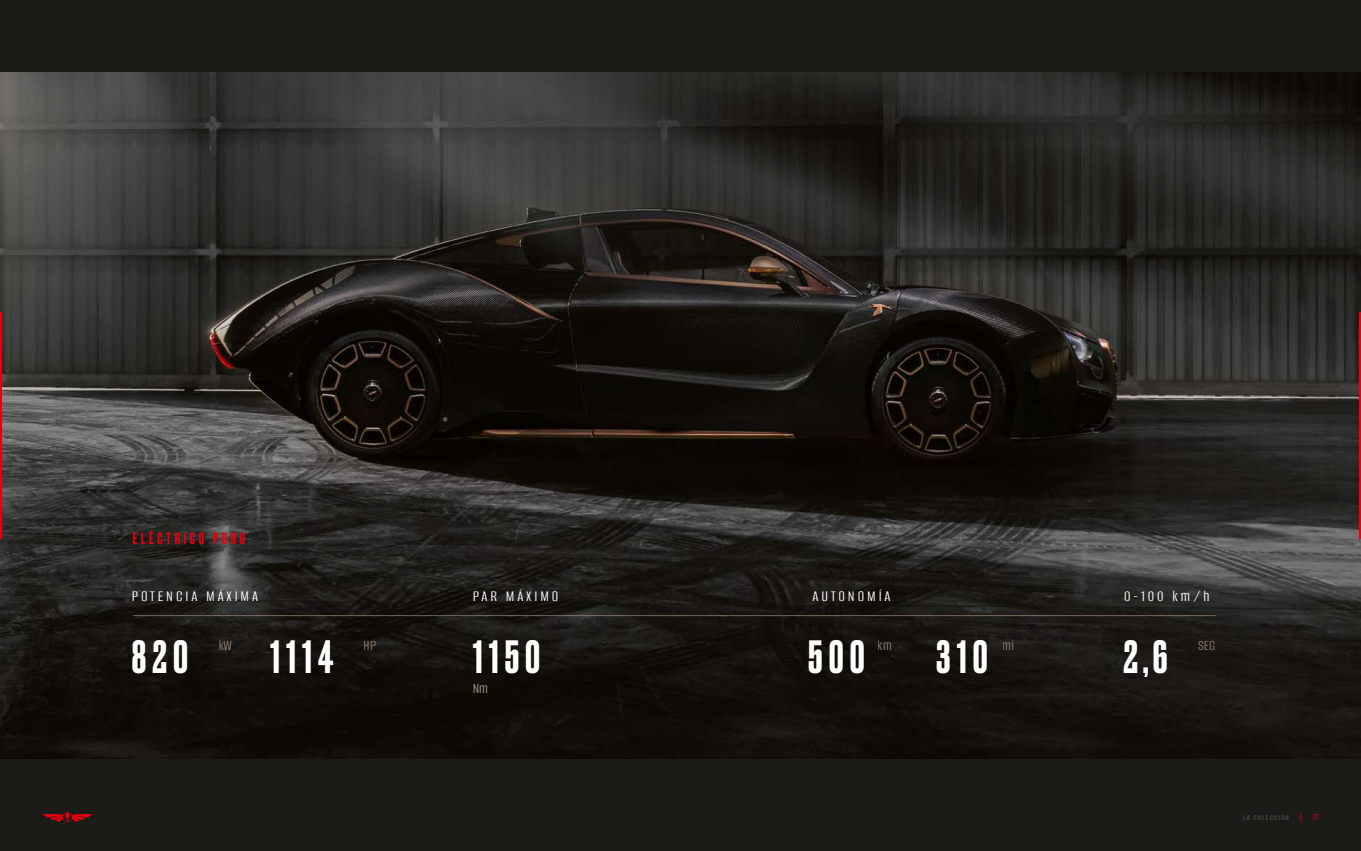
<style>
.page{position:relative;width:1361px;height:851px;background:#fff}
.page>*{position:absolute;margin:0;border:0;box-sizing:border-box;transform-origin:0 0}
.t1{font:500 43.9px "Druk";letter-spacing:.14em;color:#fff}
.t2{font:16.2px "Alumni Sans";letter-spacing:.18em;color:#fff}
.t3{font:500 15.4px "Druk";letter-spacing:.24em;color:#e7000e}
.t4{font:15.4px "Alumni Sans";color:#ac9380}
.t5{font:500 8px "Alumni Sans";letter-spacing:.14em;color:#525459}
.s1{font-family:"Myriad Pro";font-weight:400;font-size:9.5px;color:#e7000e}
.s2{font-weight:400;font-size:9.5px;color:#e7000e}
</style>
<div class="page">
<div style="left:0;top:0;width:1361px;height:850px;background:#1c1b18"></div>
<img style="left:0;top:72px;width:1361px;height:686px">
<hr style="left:133px;top:615px;width:1083px;height:1px;background:#ac9380">
<svg style="left:42px;top:812px;width:51px;height:10px"></svg>
<hr style="left:1359px;top:312px;width:2px;height:227px;background:#e7000e">
<hr style="left:0;top:312px;width:2px;height:227px;background:#e7000e">
<p class="t3" style="left:133px;top:528px;width:114px">ELÉCTRICO PURO</p>
<p class="t2" style="left:132px;top:588px;width:128px">POTENCIA MÁXIMA</p>
<p class="t2" style="left:473px;top:588px;width:87px">PAR MÁXIMO</p>
<p class="t2" style="left:812px;top:588px;width:80px">AUTONOMÍA</p>
<p class="t2" style="left:1124px;top:588px;width:87px">0-100 km/h</p>
<h1 class="t1" style="left:132px;top:626px;width:58px">820</h1>
<p class="t4" style="left:218px;top:637px;width:15px">kW</p>
<h1 class="t1" style="left:270px;top:626px;width:65px">1114</h1>
<p class="t4" style="left:364px;top:637px;width:14px">HP</p>
<h1 class="t1" style="left:473px;top:626px;width:69px">1150</h1>
<p class="t4" style="left:473px;top:680px;width:17px">Nm</p>
<h1 class="t1" style="left:808px;top:626px;width:58px">500</h1>
<p class="t4" style="left:878px;top:637px;width:15px">km</p>
<h1 class="t1" style="left:936px;top:626px;width:53px">310</h1>
<p class="t4" style="left:1002px;top:637px;width:13px">mi</p>
<h1 class="t1" style="left:1123px;top:626px;width:46px">2,6</h1>
<p class="t4" style="left:1198px;top:637px;width:19px">SEG</p>
<p class="t5" style="left:1243px;top:812px;width:76px">LA COLECCIÓN <span class="s1">|</span> <span class="s2">77</span></p>
</div>
